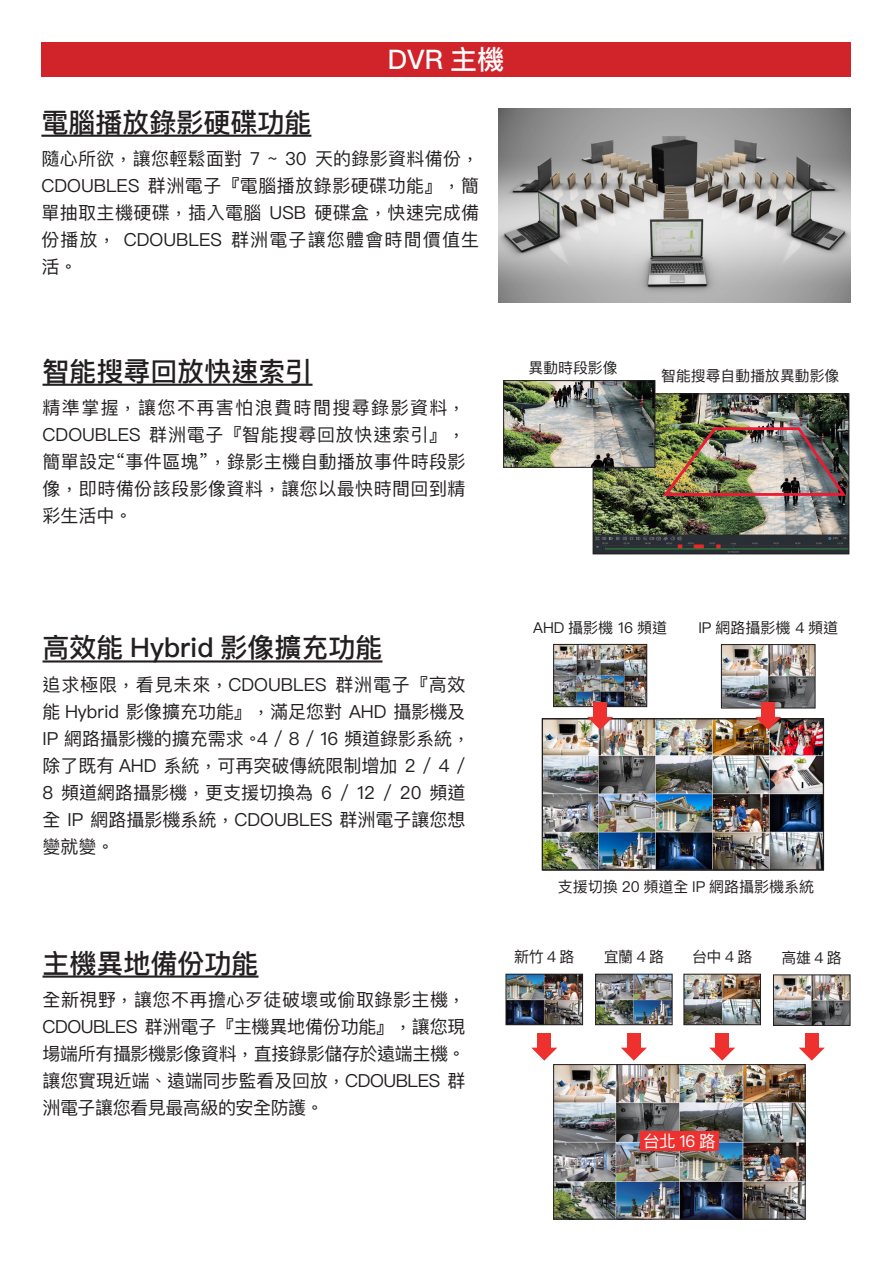
<style>
.page{position:relative;width:893px;height:1263px;background:#fff}
.page>*{position:absolute;margin:0;border:0;box-sizing:border-box;transform-origin:0 0}
.t1{font:500 27px "Ping Fang TC";color:#231f20}
.t2{font:500 27px "Ping Fang TC";color:#fff}
.t3{font:18px/27px "Ping Fang TC";color:#231f20;text-align:justify}
.t4{font:16.5px "Ping Fang TC";color:#fff}
.t5{font:15px "Ping Fang TC";color:#231f20}
.t6{font:14.85px "Ping Fang TC";color:#231f20}
</style>
<div class="page">
<div style="left:41px;top:43px;width:809px;height:34px;background:#d1232a"></div>
<hr style="left:43px;top:384px;width:270px;height:2px;background:#231f20">
<img style="left:595px;top:395px;width:252px;height:157px">
<div style="left:593px;top:393px;width:256px;height:161px;border:1px solid #231f20"></div>
<img style="left:660px;top:425px;width:189px;height:72px">
<img style="left:544px;top:721px;width:278px;height:147px">
<hr style="left:43px;top:660px;width:339px;height:2px;background:#231f20">
<div style="left:542px;top:718px;width:282px;height:152px;border:1px solid #231f20"></div>
<hr style="left:43px;top:975px;width:216px;height:3px;background:#231f20">
<img style="left:505px;top:973px;width:78px;height:52px">
<img style="left:595px;top:973px;width:78px;height:52px">
<img style="left:683px;top:973px;width:78px;height:52px">
<img style="left:773px;top:974px;width:78px;height:52px">
<img style="left:555px;top:1066px;width:248px;height:151px">
<div style="left:553px;top:1064px;width:252px;height:155px;border:1px solid #231f20"></div>
<div style="left:640px;top:1131px;width:79px;height:20px;background:#ee302f"></div>
<div style="left:537px;top:1033px;width:14px;height:15px;background:#ee302f"></div>
<svg style="left:531px;top:1048px;width:26px;height:13px"></svg>
<div style="left:627px;top:1033px;width:13px;height:15px;background:#ee302f"></div>
<svg style="left:621px;top:1048px;width:26px;height:13px"></svg>
<div style="left:715px;top:1033px;width:14px;height:15px;background:#ee302f"></div>
<svg style="left:709px;top:1048px;width:26px;height:13px"></svg>
<div style="left:805px;top:1033px;width:13px;height:15px;background:#ee302f"></div>
<svg style="left:799px;top:1048px;width:26px;height:13px"></svg>
<img style="left:721px;top:644px;width:95px;height:65px">
<img style="left:553px;top:644px;width:94px;height:63px">
<img style="left:505px;top:382px;width:148px;height:83px">
<div style="left:503px;top:380px;width:152px;height:87px;border:1px solid #231f20"></div>
<div style="left:593px;top:702px;width:14px;height:16px;background:#ee302f"></div>
<svg style="left:587px;top:717px;width:26px;height:13px"></svg>
<div style="left:761px;top:702px;width:14px;height:16px;background:#ee302f"></div>
<svg style="left:755px;top:717px;width:26px;height:13px"></svg>
<hr style="left:41px;top:135px;width:270px;height:2px;background:#231f20">
<img style="left:499px;top:108px;width:351px;height:195px">
<p class="t2" style="left:388px;top:42px;width:118px">DVR 主機</p>
<p class="t1" style="left:41px;top:105px;width:271px">電腦播放錄影硬碟功能</p>
<p class="t3" style="left:41px;top:145px;width:439px">隨心所欲，讓您輕鬆面對 7 ~ 30 天的錄影資料備份，CDOUBLES 群洲電子『電腦播放錄影硬碟功能』，簡單抽取主機硬碟，插入電腦 USB 硬碟盒，快速完成備份播放， CDOUBLES 群洲電子讓您體會時間價值生活。</p>
<p class="t1" style="left:43px;top:354px;width:271px">智能搜尋回放快速索引</p>
<p class="t3" style="left:43px;top:394px;width:425px">精準掌握，讓您不再害怕浪費時間搜尋錄影資料，CDOUBLES 群洲電子『智能搜尋回放快速索引』，簡單設定“事件區塊”，錄影主機自動播放事件時段影像，即時備份該段影像資料，讓您以最快時間回到精彩生活中。</p>
<p class="t6" style="left:529px;top:358px;width:91px">異動時段影像</p>
<p class="t6" style="left:661px;top:366px;width:180px">智能搜尋自動播放異動影像</p>
<p class="t1" style="left:43px;top:631px;width:341px">高效能 Hybrid 影像擴充功能</p>
<p class="t3" style="left:43px;top:671px;width:429px;text-align:left">追求極限，看見未來，CDOUBLES 群洲電子『高效能 Hybrid 影像擴充功能』，滿足您對 AHD 攝影機及<br>IP 網路攝影機的擴充需求。4 / 8 / 16 頻道錄影系統，除了既有 AHD 系統，可再突破傳統限制增加 2 / 4 /<br>8 頻道網路攝影機，更支援切換為 6 / 12 / 20 頻道全 IP 網路攝影機系統，CDOUBLES 群洲電子讓您想變就變。</p>
<p class="t1" style="left:43px;top:946px;width:217px">主機異地備份功能</p>
<p class="t3" style="left:43px;top:986px;width:425px">全新視野，讓您不再擔心歹徒破壞或偷取錄影主機，CDOUBLES 群洲電子『主機異地備份功能』，讓您現場端所有攝影機影像資料，直接錄影儲存於遠端主機。讓您實現近端、遠端同步監看及回放，CDOUBLES 群洲電子讓您看見最高級的安全防護。</p>
<p class="t5" style="left:533px;top:618px;width:135px">AHD 攝影機 16 頻道</p>
<p class="t5" style="left:698px;top:618px;width:141px">IP 網路攝影機 4 頻道</p>
<p class="t5" style="left:558px;top:877px;width:258px">支援切換 20 頻道全 IP 網路攝影機系統</p>
<p class="t5" style="left:514px;top:948px;width:62px">新竹4路</p>
<p class="t5" style="left:604px;top:948px;width:62px">宜蘭4路</p>
<p class="t5" style="left:692px;top:948px;width:62px">台中4路</p>
<p class="t5" style="left:782px;top:948px;width:62px">高雄4路</p>
<p class="t4" style="left:643px;top:1131px;width:74px">台北 16 路</p>
</div>
